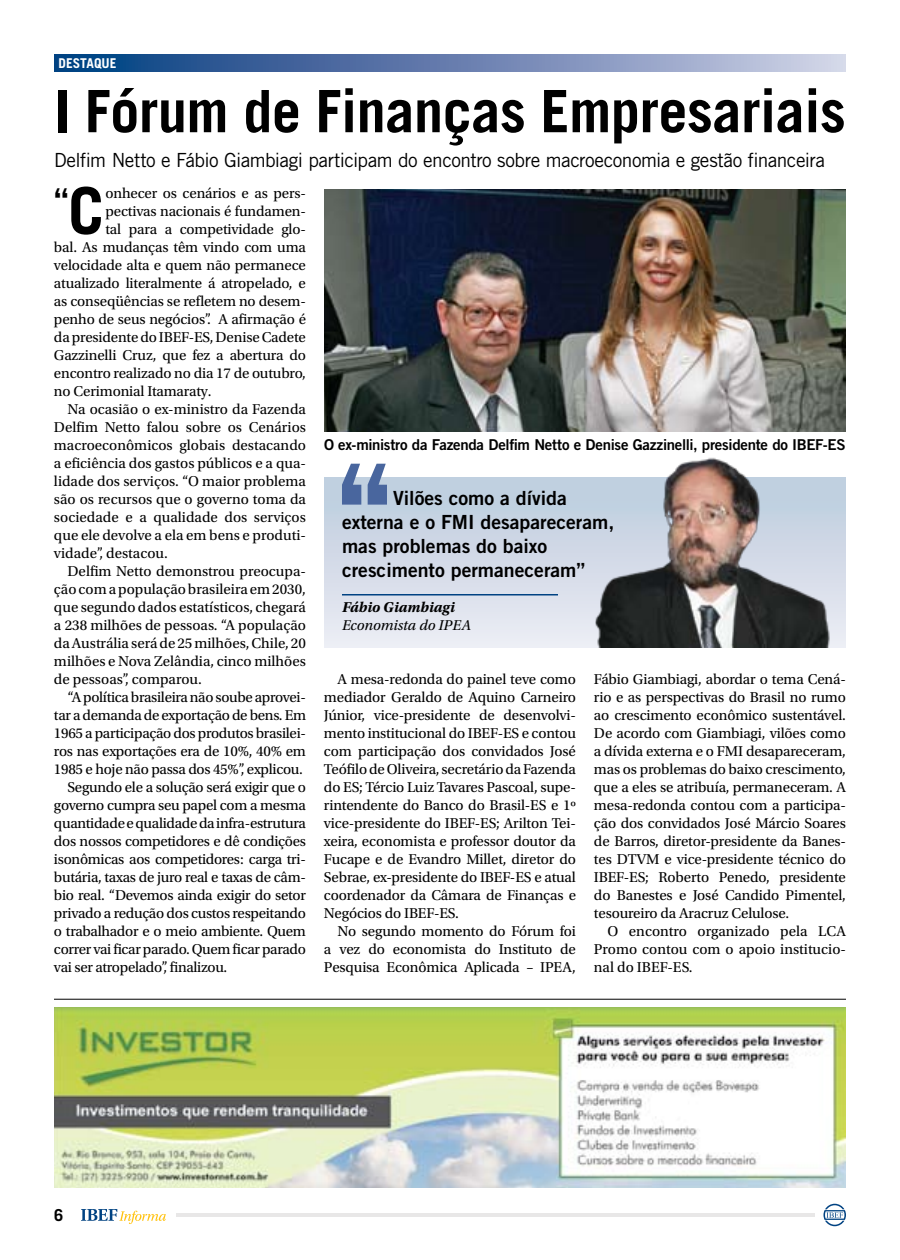
<style>
.page{position:relative;width:900px;height:1260px;background:#fff}
.page>*{position:absolute;margin:0;border:0;box-sizing:border-box;transform-origin:0 0}
.t1{font:700 58.5px "Trade Gothic LT Std";letter-spacing:-.01em;color:#000}
.t2{font:700 32.4px "Trade Gothic LT Std";color:#000}
.t3{font:19.5px/24px "Trade Gothic LT Std Bd 2";color:#000}
.t4{font:19.5px "Trade Gothic LT Std";letter-spacing:-.025em;color:#000}
.t5{font:700 16.5px "Trade Gothic LT Std";color:#000}
.t6{font:15px/18px "Utopia Std";letter-spacing:-.01em;color:#000;text-align:justify}
.t7{font:15px "Trade Gothic LT Std Bd 2";letter-spacing:-.015em;color:#000}
.t8{font:italic 15px "Utopia Std";color:#000}
.t9{font:italic 700 15px "Utopia Std";color:#000}
.t10{font:700 13.5px "Trade Gothic LT Std";color:#fff}
.s1{font-size:64.8px}
</style>
<div class="page">
<hr style="left:176px;top:1213px;width:638px;height:4px;background:#e8e7e7">
<hr style="left:54px;top:999px;width:792px;height:1px;background:#000">
<img style="left:54px;top:1008px;width:792px;height:180px">
<svg style="left:823px;top:1203px;width:23px;height:23px"></svg>
<div style="left:54px;top:54px;width:792px;height:18px;background:linear-gradient(to right,#00377d,#d1cde4)"></div>
<img style="left:324px;top:189px;width:522px;height:243px">
<div style="left:324px;top:477px;width:522px;height:171px;background:linear-gradient(to bottom,#bcd,#ececf4)"></div>
<svg style="left:342px;top:464px;width:45px;height:41px"></svg>
<hr style="left:342px;top:594px;width:216px;height:2px;background:#004282">
<img style="left:596px;top:457px;width:250px;height:191px">
<svg style="left:81px;top:1209px;width:85px;height:15px"></svg>
<p class="t10" style="left:58px;top:55px;width:60px">DESTAQUE</p>
<h1 class="t1" style="left:54px;top:75px;width:793px">I Fórum de Finanças Empresariais</h1>
<h3 class="t4" style="left:54px;top:149px;width:773px">Delfim Netto e Fábio Giambiagi participam do encontro sobre macroeconomia e gestão financeira</h3>
<h2 class="t2" style="left:54px;top:180px;width:52px">“<span class="s1">C</span></h2>
<p class="t6" style="left:105px;top:184px;width:202px">onhecer os cenários e as pers-</p>
<p class="t6" style="left:105px;top:202px;width:202px">pectivas nacionais é fundamen-</p>
<p class="t6" style="left:105px;top:220px;width:202px">tal para a competividade glo-</p>
<p class="t6" style="left:54px;top:238px;width:253px">bal. As mudanças têm vindo com uma</p>
<p class="t6" style="left:54px;top:256px;width:253px">velocidade alta e quem não permanece</p>
<p class="t6" style="left:54px;top:274px;width:253px">atualizado literalmente á atropelado, e</p>
<p class="t6" style="left:54px;top:292px;width:253px">as conseqüências se refletem no desem-</p>
<p class="t6" style="left:54px;top:310px;width:254px">penho de seus negócios”. A afirmação é</p>
<p class="t6" style="left:54px;top:328px;width:253px">da presidente do IBEF-ES, Denise Cadete</p>
<p class="t6" style="left:54px;top:346px;width:253px">Gazzinelli Cruz, que fez a abertura do</p>
<p class="t6" style="left:54px;top:364px;width:253px">encontro realizado no dia 17 de outubro,</p>
<p class="t6" style="left:54px;top:382px;width:159px">no Cerimonial Itamaraty.</p>
<p class="t6" style="left:67px;top:400px;width:240px">Na ocasião o ex-ministro da Fazenda</p>
<p class="t6" style="left:54px;top:418px;width:254px">Delfim Netto falou sobre os Cenários</p>
<p class="t6" style="left:54px;top:436px;width:254px">macroeconômicos globais destacando</p>
<p class="t6" style="left:54px;top:454px;width:254px">a eficiência dos gastos públicos e a qua-</p>
<p class="t6" style="left:54px;top:472px;width:254px">lidade dos serviços. “O maior problema</p>
<p class="t6" style="left:54px;top:490px;width:254px">são os recursos que o governo toma da</p>
<p class="t6" style="left:54px;top:508px;width:253px">sociedade e a qualidade dos serviços</p>
<p class="t6" style="left:54px;top:526px;width:254px">que ele devolve a ela em bens e produti-</p>
<p class="t6" style="left:54px;top:544px;width:115px">vidade”, destacou.</p>
<p class="t6" style="left:67px;top:562px;width:240px">Delfim Netto demonstrou preocupa-</p>
<p class="t6" style="left:54px;top:580px;width:253px">ção com a população brasileira em 2030,</p>
<p class="t6" style="left:54px;top:598px;width:254px">que segundo dados estatísticos, chegará</p>
<p class="t6" style="left:54px;top:616px;width:253px">a 238 milhões de pessoas. “A população</p>
<p class="t6" style="left:54px;top:634px;width:253px">da Austrália será de 25 milhões, Chile, 20</p>
<p class="t6" style="left:54px;top:652px;width:253px">milhões e Nova Zelândia, cinco milhões</p>
<p class="t6" style="left:54px;top:670px;width:149px">de pessoas”, comparou.</p>
<p class="t6" style="left:67px;top:688px;width:240px">“A política brasileira não soube aprovei-</p>
<p class="t6" style="left:54px;top:706px;width:254px">tar a demanda de exportação de bens. Em</p>
<p class="t6" style="left:54px;top:724px;width:254px">1965 a participação dos produtos brasilei-</p>
<p class="t6" style="left:54px;top:742px;width:253px">ros nas exportações era de 10%, 40% em</p>
<p class="t6" style="left:54px;top:760px;width:250px">1985 e hoje não passa dos 45%”, explicou.</p>
<p class="t6" style="left:67px;top:778px;width:240px">Segundo ele a solução será exigir que o</p>
<p class="t6" style="left:54px;top:796px;width:253px">governo cumpra seu papel com a mesma</p>
<p class="t6" style="left:54px;top:814px;width:254px">quantidade e qualidade da infra-estrutura</p>
<p class="t6" style="left:54px;top:832px;width:253px">dos nossos competidores e dê condições</p>
<p class="t6" style="left:54px;top:850px;width:253px">isonômicas aos competidores: carga tri-</p>
<p class="t6" style="left:54px;top:868px;width:254px">butária, taxas de juro real e taxas de câm-</p>
<p class="t6" style="left:54px;top:886px;width:253px">bio real. “Devemos ainda exigir do setor</p>
<p class="t6" style="left:54px;top:904px;width:253px">privado a redução dos custos respeitando</p>
<p class="t6" style="left:54px;top:922px;width:253px">o trabalhador e o meio ambiente. Quem</p>
<p class="t6" style="left:54px;top:940px;width:253px">correr vai ficar parado. Quem ficar parado</p>
<p class="t6" style="left:54px;top:958px;width:175px">vai ser atropelado”, finalizou.</p>
<p class="t7" style="left:324px;top:435px;width:513px">O ex-ministro da Fazenda Delfim Netto e Denise Gazzinelli, presidente do IBEF-ES</p>
<h3 class="t3" style="left:342px;top:485px;width:274px;text-indent:51px">Vilões como a dívida externa e o FM I desapareceram, mas problemas do baixo crescimento permaneceram”</h3>
<p class="t9" style="left:342px;top:598px;width:114px">Fábio Giambiagi</p>
<p class="t8" style="left:342px;top:617px;width:131px">Economista do IPEA</p>
<p class="t6" style="left:594px;top:670px;width:254px">Fábio Giambiagi, abordar o tema Cená&shy;rio e as perspectivas do Brasil no rumo ao crescimento econômico sustentável.<br>De acordo com Giambiagi, vilões como a dívida externa e o FMI desapareceram, mas os problemas do baixo crescimento, que a eles se atribuía, permaneceram. A mesa-redonda contou com a participa&shy;ção dos convidados José Márcio Soares de Barros, diretor-presidente da Banes&shy;tes DTVM e vice-presidente técnico do IBEF-ES; Roberto Penedo, presidente do Banestes e José Candido Pimentel, tesoureiro da Aracruz Celulose.</p>
<p class="t6" style="left:594px;top:922px;width:253px;text-indent:14px">O encontro organizado pela LCA Promo contou com o apoio institucio&shy;nal do IBEF-ES.</p>
<p class="t6" style="left:324px;top:670px;width:254px;text-indent:13px">A mesa-redonda do painel teve como mediador Geraldo de Aquino Carneiro Júnior, vice-presidente de desenvolvi&shy;mento institucional do IBEF-ES e contou com participação dos convidados José Teófilo de Oliveira, secretário da Fazenda do ES; Tércio Luiz Tavares Pascoal, supe&shy;rintendente do Banco do Brasil-ES e 1º vice-presidente do IBEF-ES; Arilton Tei&shy;xeira, economista e professor doutor da Fucape e de Evandro Millet, diretor do Sebrae, ex-presidente do IBEF-ES e atual coordenador da Câmara de Finanças e Negócios do IBEF-ES.</p>
<p class="t6" style="left:324px;top:922px;width:253px;text-indent:13px">No segundo momento do Fórum foi a vez do economista do Instituto de Pesquisa Econômica Aplicada – IPEA,</p>
<p class="t5" style="left:54px;top:1205px;width:11px">6</p>
</div>
